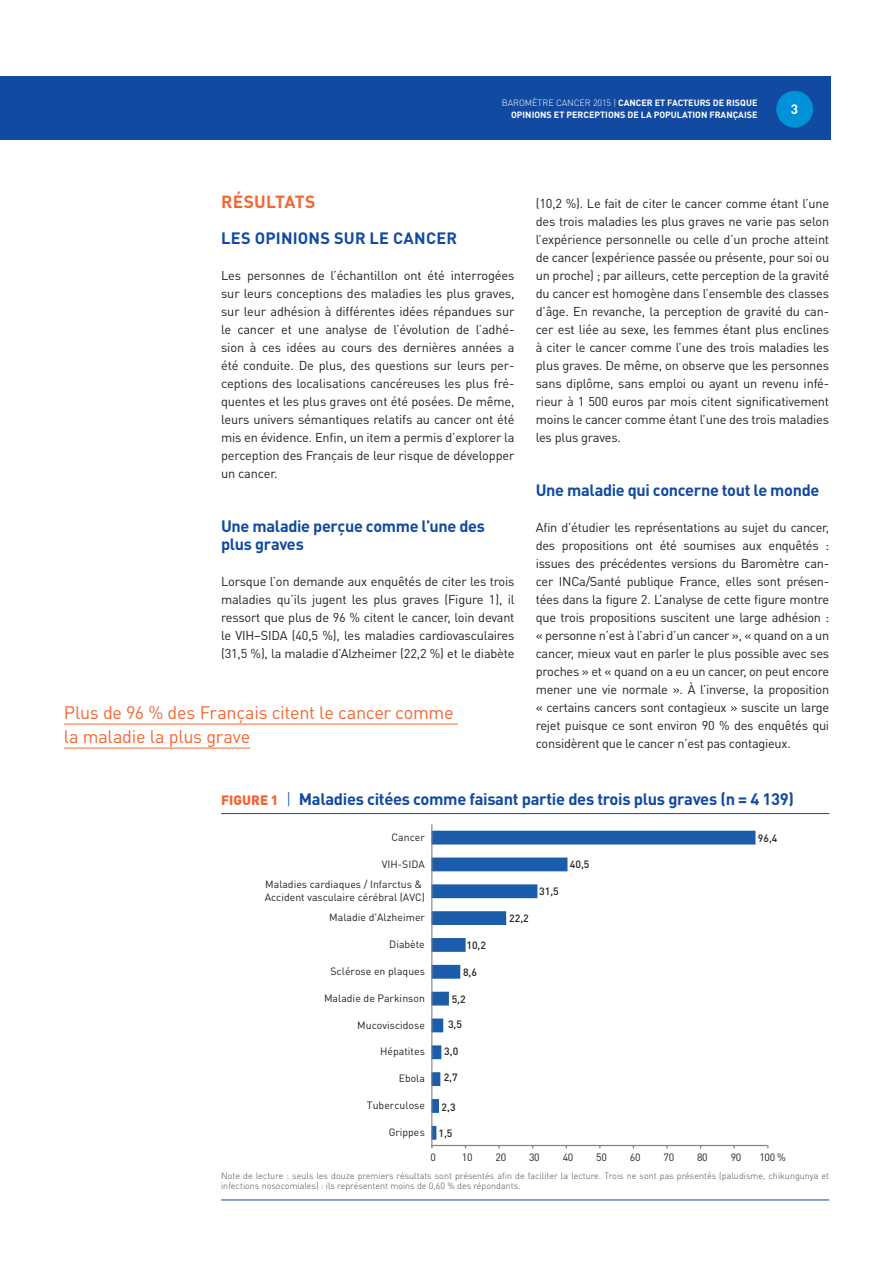
<style>
.page{position:relative;width:893px;height:1263px;background:#fff}
.page>*{position:absolute;margin:0;border:0;box-sizing:border-box;transform-origin:0 0}
.t1{font:18px/24px "DIN Pro";letter-spacing:-.015em;color:#f26633}
.t2{font:700 17.4px "DIN Pro";letter-spacing:.01em;color:#f26633}
.t3{font:700 16.5px "DIN Pro";letter-spacing:-.02em;color:#114aa0}
.t4{font:700 16.35px/18px "DIN Pro";letter-spacing:-.02em;color:#114aa0}
.t5{font:700 16.35px "DIN Pro";letter-spacing:.015em;color:#114aa0}
.t6{font:700 13.5px "DIN Pro";color:#fff}
.t7{font:12.75px/18px "DIN Pro";letter-spacing:-.015em;color:#231f20;text-align:justify}
.t8{font:10.5px/12.6px "DIN Pro";color:#231f20}
.t9{font:500 10.5px "DIN Pro";color:#231f20}
.t10{font:300 9px/10.5px "DIN Pro";color:#4b4c4d}
.t11{font:700 9px/12px "DIN Pro";color:#fff;text-align:right}
.s1{font-weight:300}
.s2{font-weight:900;font-size:13.5px;color:#f26633}
</style>
<div class="page">
<div style="left:0;top:77px;width:830px;height:63px;background:#114aa0"></div>
<div style="left:776px;top:91px;width:37px;height:37px;background:#0092d8;border-radius:50%"></div>
<hr style="left:221px;top:813px;width:608px;height:1px;background:#114aa0">
<hr style="left:221px;top:1199px;width:608px;height:1px;background:#114aa0">
<svg style="left:432px;top:831px;width:323px;height:309px"></svg>
<hr style="left:431px;top:824px;width:1px;height:322px;background:#808285">
<hr style="left:431px;top:1145px;width:336px;height:1px;background:#808285">
<hr style="left:64px;top:724px;width:394px;height:1px;background:#f26633">
<hr style="left:64px;top:748px;width:186px;height:1px;background:#f26633">
<p class="t11" style="left:502px;top:96px;width:257px"><span class="s1">BAROMÈTRE CANCER 2015 |</span> CANCER ET FACTEURS DE RISQUE<br>OPINIONS ET PERCEPTIONS DE LA POPULATION FRANÇAISE</p>
<p class="t6" style="left:791px;top:100px;width:9px">3</p>
<h2 class="t2" style="left:221px;top:190px;width:96px">RÉSULTATS</h2>
<p class="t5" style="left:221px;top:227px;width:237px">LES OPINIONS SUR LE CANCER</p>
<p class="t7" style="left:221px;top:266px;width:295px">Les personnes de l’échantillon ont été interrogées sur leurs conceptions des maladies les plus graves, sur leur adhésion à différentes idées répandues sur le cancer et une analyse de l’évolution de l’adhé‑ sion à ces idées au cours des dernières années a été conduite. De plus, des questions sur leurs per‑ ceptions des localisations cancéreuses les plus fré‑ quentes et les plus graves ont été posées. De même, leurs univers sémantiques relatifs au cancer ont été mis en évidence. Enfin, un item a permis d’explorer la perception des Français de leur risque de développer un cancer.</p>
<p class="t4" style="left:221px;top:516px;width:265px">Une maladie perçue comme l’une des plus graves</p>
<p class="t7" style="left:221px;top:572px;width:295px">Lorsque l’on demande aux enquêtés de citer les trois maladies qu’ils jugent les plus graves (Figure 1), il ressort que plus de 96 % citent le cancer, loin devant le VIH–SIDA (40,5 %), les maladies cardiovasculaires (31,5 %), la maladie d’Alzheimer (22,2 %) et le diabète</p>
<h1 class="t1" style="left:64px;top:699px;width:391px">Plus de 96 % des Français citent le cancer comme la maladie la plus grave</h1>
<p class="t7" style="left:536px;top:194px;width:295px">(10,2 %). Le fait de citer le cancer comme étant l’une des trois maladies les plus graves ne varie pas selon l’expérience personnelle ou celle d’un proche atteint de cancer (expérience passée ou présente, pour soi ou un proche) ; par ailleurs, cette perception de la gravité du cancer est homogène dans l’ensemble des classes d’âge. En revanche, la perception de gravité du can‑ cer est liée au sexe, les femmes étant plus enclines à citer le cancer comme l’une des trois maladies les plus graves. De même, on observe que les personnes sans diplôme, sans emploi ou ayant un revenu infé‑ rieur à 1 500 euros par mois citent significativement moins le cancer comme étant l’une des trois maladies les plus graves.</p>
<p class="t4" style="left:536px;top:480px;width:285px">Une maladie qui concerne tout le monde</p>
<p class="t7" style="left:536px;top:518px;width:295px">Afin d’étudier les représentations au sujet du cancer, des propositions ont été soumises aux enquêtés : issues des précédentes versions du Baromètre can‑ cer INCa/Santé publique France, elles sont présen‑ tées dans la figure 2. L’analyse de cette figure montre que trois propositions suscitent une large adhésion : « personne n’est à l’abri d’un cancer », « quand on a un cancer, mieux vaut en parler le plus possible avec ses proches » et « quand on a eu un cancer, on peut encore mener une vie normale ». À l’inverse, la proposition « certains cancers sont contagieux » suscite un large rejet puisque ce sont environ 90 % des enquêtés qui considèrent que le cancer n’est pas contagieux.</p>
<p class="t3" style="left:221px;top:787px;width:574px"><span class="s2">FIGURE 1</span> <span class="s1">|</span> Maladies citées comme faisant partie des trois plus graves (n = 4 139)</p>
<p class="t8" style="left:392px;top:830px;width:35px">Cancer</p>
<p class="t9" style="left:758px;top:831px;width:21px">96,4</p>
<p class="t8" style="left:382px;top:857px;width:45px">VIH-SIDA</p>
<p class="t9" style="left:570px;top:857px;width:21px">40,5</p>
<p class="t8" style="left:265px;top:877px;width:162px">Maladies cardiaques / Infarctus &amp;<br>Accident vasculaire cérébral (AVC)</p>
<p class="t9" style="left:539px;top:884px;width:21px">31,5</p>
<p class="t8" style="left:329px;top:911px;width:97px">Maladie d'Alzheimer</p>
<p class="t9" style="left:509px;top:911px;width:21px">22,2</p>
<p class="t8" style="left:389px;top:937px;width:37px">Diabète</p>
<p class="t9" style="left:466px;top:938px;width:21px">10,2</p>
<p class="t8" style="left:330px;top:964px;width:96px">Sclérose en plaques</p>
<p class="t9" style="left:463px;top:965px;width:16px">8,6</p>
<p class="t8" style="left:324px;top:991px;width:102px">Maladie de Parkinson</p>
<p class="t9" style="left:452px;top:992px;width:16px">5,2</p>
<p class="t8" style="left:357px;top:1018px;width:69px">Mucoviscidose</p>
<p class="t9" style="left:448px;top:1017px;width:16px">3,5</p>
<p class="t8" style="left:380px;top:1045px;width:46px">Hépatites</p>
<p class="t9" style="left:444px;top:1044px;width:16px">3,0</p>
<p class="t8" style="left:399px;top:1072px;width:28px">Ebola</p>
<p class="t9" style="left:444px;top:1070px;width:16px">2,7</p>
<p class="t8" style="left:367px;top:1098px;width:59px">Tuberculose</p>
<p class="t9" style="left:442px;top:1100px;width:16px">2,3</p>
<p class="t8" style="left:389px;top:1125px;width:38px">Grippes</p>
<p class="t9" style="left:438px;top:1125px;width:16px">1,5</p>
<p class="t8" style="left:430px;top:1151px;width:7px">0</p>
<p class="t8" style="left:462px;top:1151px;width:12px">10</p>
<p class="t8" style="left:495px;top:1151px;width:12px">20</p>
<p class="t8" style="left:529px;top:1151px;width:12px">30</p>
<p class="t8" style="left:563px;top:1151px;width:12px">40</p>
<p class="t8" style="left:596px;top:1151px;width:12px">50</p>
<p class="t8" style="left:630px;top:1151px;width:12px">60</p>
<p class="t8" style="left:663px;top:1151px;width:12px">70</p>
<p class="t8" style="left:697px;top:1151px;width:12px">80</p>
<p class="t8" style="left:731px;top:1151px;width:12px">90</p>
<p class="t8" style="left:759px;top:1151px;width:28px">100 %</p>
<p class="t10" style="left:221px;top:1169px;width:610px">Note de lecture : seuls les douze premiers résultats sont présentés afin de faciliter la lecture. Trois ne sont pas présentés (paludisme, chikungunya et infections nosocomiales) : ils représentent moins de 0,60 % des répondants.</p>
</div>
